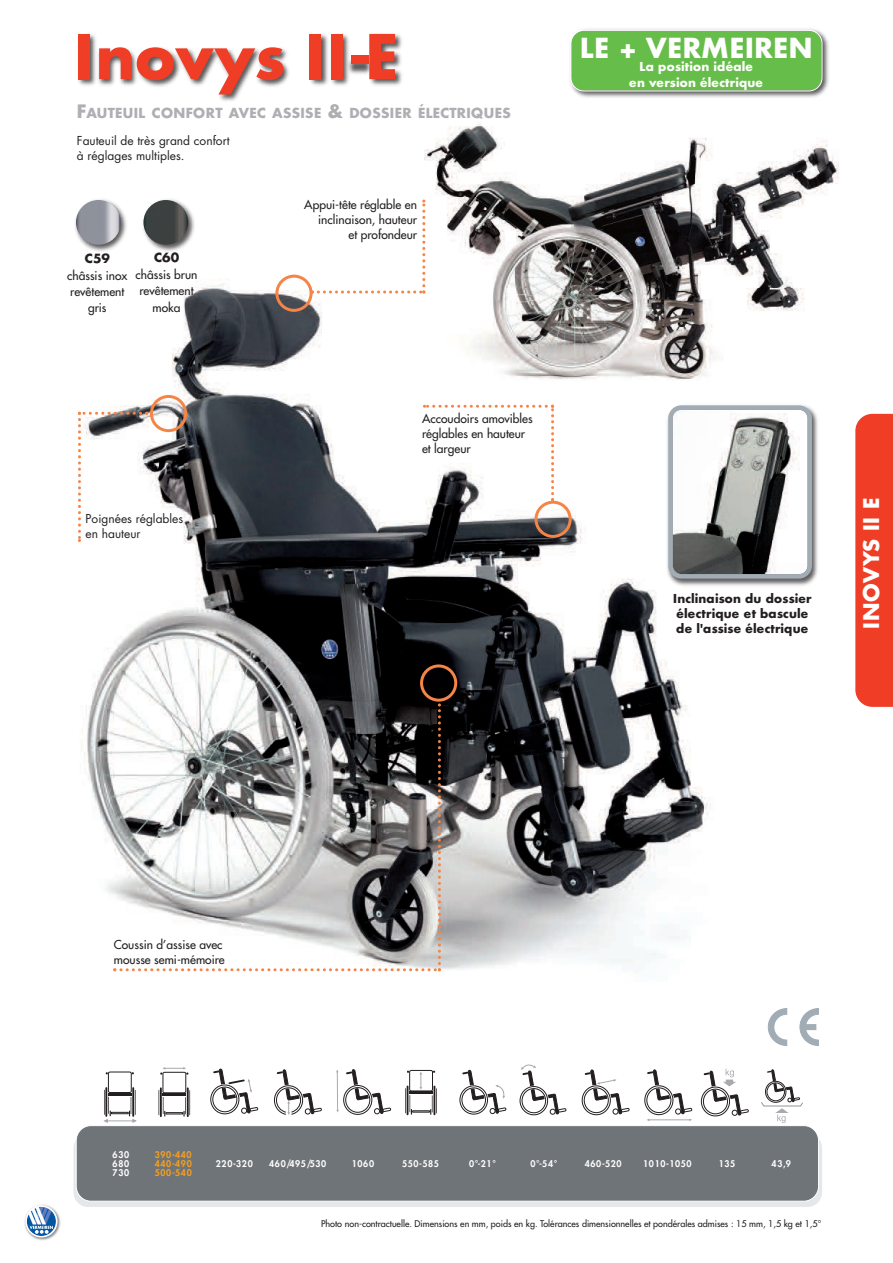
<style>
.page{position:relative;width:893px;height:1263px;background:#fff}
.page>*{position:absolute;margin:0;border:0;box-sizing:border-box;transform-origin:0 0}
.t1{font:700 60px "Futura";letter-spacing:.02em;color:#ef3e25}
.t2{font:700 26.85px "Futura";letter-spacing:.03em;color:#fff}
.t3{font:700 21px "Futura";letter-spacing:.03em;color:#fff}
.t4{font:700 13.5px "Futura";letter-spacing:.03em;color:#aeafb3}
.t5{font:700 12.3px "Futura";color:#231f20}
.t6{font:12px/15px "Futura";color:#231f20}
.t7{font:12px/15px "Futura";color:#231f20}
.t8{font:700 12px/15px "Futura";letter-spacing:.01em;color:#231f20}
.t9{font:700 12px/16px "Futura";letter-spacing:.015em;color:#fff;text-align:center}
.t10{font:9px "Futura";color:#231f20}
.t11{font:800 9px/9px "Futura";letter-spacing:.08em;color:#fff;text-align:justify}
.t12{font:800 9px/9px "Futura";letter-spacing:.08em;color:#f89f1c;text-align:justify}
.s1{font-size:18px}
</style>
<div class="page">
<img style="left:81px;top:279px;width:668px;height:842px">
<div style="left:331px;top:102px;width:554px;height:349px;background:#fff;border-radius:13px"></div>
<img style="left:423px;top:126px;width:462px;height:288px">
<img style="left:663px;top:401px;width:160px;height:189px">
<svg style="left:668px;top:405px;width:144px;height:174px"></svg>
<img style="left:78px;top:34px;width:404px;height:92px">
<img style="left:75px;top:199px;width:52px;height:53px">
<img style="left:76px;top:200px;width:45px;height:45px;border-radius:22px">
<img style="left:575px;top:29px;width:254px;height:69px">
<div style="left:570px;top:30px;width:252px;height:62px;background:#67bd4a"></div>
<div style="left:73px;top:1133px;width:749px;height:74px;background:#e6e7e9;border-radius:15px"></div>
<div style="left:78px;top:1127px;width:739px;height:74px;background:#6f7479"></div>
<div style="left:76px;top:1125px;width:743px;height:76px;border:1px solid #fff;border-radius:15px"></div>
<div style="left:703px;top:1089px;width:25px;height:25px;border:1px solid #231f20;border-radius:50%"></div>
<div style="left:701px;top:1086px;width:29px;height:30px;border:1px solid #231f20;border-radius:50%"></div>
<svg style="left:704px;top:1069px;width:44px;height:50px"></svg>
<hr style="left:160px;top:1087px;width:2px;height:30px;background:#231f20">
<hr style="left:187px;top:1087px;width:2px;height:30px;background:#231f20">
<svg style="left:158px;top:1090px;width:32px;height:26px"></svg>
<hr style="left:163px;top:1093px;width:23px;height:3px;background:#231f20">
<div style="left:163px;top:1072px;width:23px;height:21px;border:1px solid #231f20;border-radius:2px"></div>
<svg style="left:160px;top:1067px;width:28px;height:8px"></svg>
<div style="left:644px;top:1085px;width:29px;height:30px;border:1px solid #231f20;border-radius:50%"></div>
<svg style="left:647px;top:1069px;width:45px;height:52px"></svg>
<div style="left:210px;top:1084px;width:29px;height:30px;border:1px solid #231f20;border-radius:50%"></div>
<svg style="left:213px;top:1069px;width:45px;height:48px"></svg>
<div style="left:584px;top:1088px;width:24px;height:25px;border:1px solid #231f20;border-radius:50%"></div>
<div style="left:582px;top:1085px;width:29px;height:30px;border:1px solid #231f20;border-radius:50%"></div>
<svg style="left:585px;top:1069px;width:45px;height:49px"></svg>
<div style="left:409px;top:1070px;width:24px;height:21px;border:1px solid #231f20;border-radius:2px"></div>
<svg style="left:405px;top:1071px;width:32px;height:44px"></svg>
<svg style="left:274px;top:1069px;width:47px;height:48px"></svg>
<hr style="left:105px;top:1087px;width:2px;height:30px;background:#231f20">
<hr style="left:132px;top:1087px;width:2px;height:30px;background:#231f20">
<div style="left:108px;top:1072px;width:24px;height:21px;border:1px solid #231f20;border-radius:2px"></div>
<svg style="left:104px;top:1090px;width:32px;height:33px"></svg>
<div style="left:345px;top:1087px;width:25px;height:25px;border:1px solid #231f20;border-radius:50%"></div>
<div style="left:343px;top:1085px;width:29px;height:30px;border:1px solid #231f20;border-radius:50%"></div>
<svg style="left:346px;top:1069px;width:45px;height:48px"></svg>
<hr style="left:337px;top:1072px;width:1px;height:38px;background:#a8a9ad">
<div style="left:520px;top:1086px;width:28px;height:29px;border:1px solid #231f20;border-radius:50%"></div>
<svg style="left:521px;top:1064px;width:45px;height:54px"></svg>
<div style="left:459px;top:1085px;width:29px;height:29px;border:1px solid #231f20;border-radius:50%"></div>
<svg style="left:462px;top:1070px;width:44px;height:47px"></svg>
<svg style="left:761px;top:1069px;width:42px;height:54px"></svg>
<svg style="left:767px;top:1008px;width:52px;height:38px"></svg>
<div style="left:804px;top:1024px;width:12px;height:6px;background:#a1acb4"></div>
<svg style="left:113px;top:664px;width:344px;height:307px"></svg>
<svg style="left:423px;top:405px;width:149px;height:133px"></svg>
<svg style="left:78px;top:395px;width:109px;height:147px"></svg>
<svg style="left:275px;top:200px;width:150px;height:112px"></svg>
<img style="left:143px;top:199px;width:52px;height:53px">
<img style="left:143px;top:200px;width:45px;height:45px;border-radius:22px">
<div style="left:855px;top:414px;width:38px;height:293px;background:#ef3e25"></div>
<img style="left:24px;top:1214px;width:37px;height:27px">
<svg style="left:25px;top:1205px;width:33px;height:32px"></svg>
<h1 class="t1" style="left:74px;top:15px;width:326px">Inovys II-E</h1>
<p class="t4" style="left:77px;top:103px;width:435px"><span class="s1">F</span>AUTEUIL CONFORT AVEC ASSISE <span class="s1">&amp;</span> DOSSIER ÉLECTRIQUES</p>
<p class="t7" style="left:77px;top:133px;width:154px">Fauteuil de très grand confort à réglages multiples.</p>
<p class="t5" style="left:85px;top:250px;width:27px">C59</p>
<p class="t6" style="left:67px;top:267px;width:62px;line-height:16.4px;text-align:center">châssis inox revêtement gris</p>
<p class="t5" style="left:154px;top:249px;width:27px">C60</p>
<p class="t6" style="left:136px;top:266px;width:63px;line-height:16.4px;text-align:center">châssis brun revêtement moka</p>
<p class="t7" style="left:86px;top:511px;width:99px">Poignées réglables en hauteur</p>
<p class="t6" style="left:304px;top:197px;width:114px;text-align:right">Appui-tête réglable en inclinaison, hauteur<br>et profondeur</p>
<p class="t6" style="left:422px;top:411px;width:112px">Accoudoirs amovibles réglables en hauteur et largeur</p>
<h2 class="t2" style="left:580px;top:30px;width:234px">LE + VERMEIREN</h2>
<p class="t9" style="left:629px;top:58px;width:135px">La position idéale<br>en version électrique</p>
<p class="t8" style="left:673px;top:590px;width:140px">Inclinaison du dossier électrique et bascule de l'assise électrique</p>
<h3 class="t3" style="left:857px;top:628px;width:132px;rotate:-90deg">INOVYS II E</h3>
<p class="t6" style="left:114px;top:937px;width:112px">Coussin d’assise avec mousse semi-mémoire</p>
<p class="t11" style="left:113px;top:1150px;width:18px">630<br>680<br>730</p>
<p class="t12" style="left:155px;top:1150px;width:38px">390-440<br>440-490<br>500-540</p>
<p class="t11" style="left:216px;top:1159px;width:38px">220-320</p>
<p class="t11" style="left:269px;top:1159px;width:59px">460/495/530</p>
<p class="t11" style="left:352px;top:1159px;width:24px">1060</p>
<p class="t11" style="left:402px;top:1159px;width:38px">550-585</p>
<p class="t11" style="left:469px;top:1159px;width:28px">0°-21°</p>
<p class="t11" style="left:530px;top:1159px;width:28px">0°-54°</p>
<p class="t11" style="left:585px;top:1159px;width:38px">460-520</p>
<p class="t11" style="left:643px;top:1159px;width:50px">1010-1050</p>
<p class="t11" style="left:719px;top:1159px;width:18px">135</p>
<p class="t11" style="left:772px;top:1159px;width:21px">43,9</p>
<p class="t10" style="left:321px;top:1218px;width:502px">Photo non-contractuelle. Dimensions en mm, poids en kg. Tolérances dimensionnelles et pondérales admises : 15 mm, 1,5 kg et 1,5°</p>
</div>
